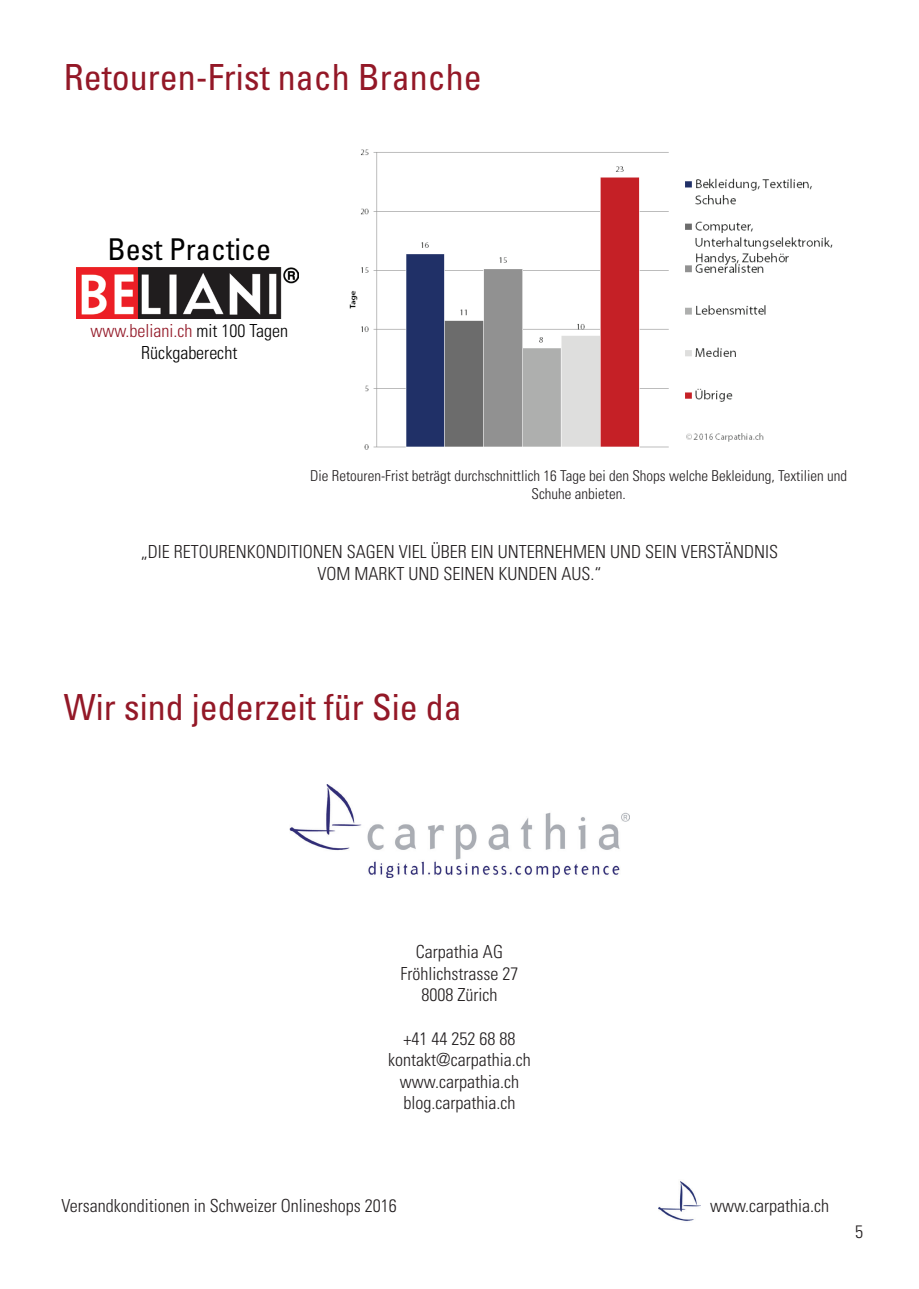
<style>
.page{position:relative;width:919px;height:1289px;background:#fff}
.page>*{position:absolute;margin:0;border:0;box-sizing:border-box;transform-origin:0 0}
.t1{font:condensed 36px "Univers LT Std";color:#931827}
.t2{font:condensed 30px "Univers LT Std";color:#000}
.t3{font:300 condensed 18px/21.6px "Univers LT Std";color:#231f20;text-align:center}
.t4{font:300 condensed 18px/21.6px "Univers LT Std";color:#000;text-align:center}
.t5{font:300 condensed 15px/18px "Univers LT Std";color:#231f20;text-align:center}
.s1{color:#931827}
</style>
<div class="page">
<img style="left:349px;top:149px;width:484px;height:301px">
<img style="left:77px;top:267px;width:221px;height:51px">
<img style="left:658px;top:1181px;width:42px;height:40px">
<img style="left:289px;top:784px;width:340px;height:93px">
<h1 class="t1" style="left:64px;top:54px;width:419px">Retouren-Frist nach Branche</h1>
<h2 class="t2" style="left:108px;top:231px;width:165px">Best Practice</h2>
<p class="t4" style="left:90px;top:320px;width:199px"><span class="s1">www.beliani.ch</span> mit 100 Tagen<br>Rückgaberecht</p>
<p class="t5" style="left:310px;top:466px;width:538px">Die Retouren-Frist beträgt durchschnittlich 16 Tage bei den Shops welche Bekleidung, Textilien und<br>Schuhe anbieten.</p>
<p class="t3" style="left:141px;top:541px;width:638px">„DIE RETOURENKONDITIONEN SAGEN VIEL ÜBER EIN UNTERNEHMEN UND SEIN VERSTÄNDNIS<br>VOM MARKT UND SEINEN KUNDEN AUS.“</p>
<h1 class="t1" style="left:64px;top:684px;width:399px">Wir sind jederzeit für Sie da</h1>
<p class="t3" style="left:400px;top:941px;width:119px">Carpathia AG<br>Fröhlichstrasse 27<br>8008 Zürich</p>
<p class="t3" style="left:388px;top:1027px;width:144px">+41 44 252 68 88 kontakt@carpathia.ch www.carpathia.ch blog.carpathia.ch</p>
<p class="t3" style="left:62px;top:1194px;width:337px">Versandkonditionen in Schweizer Onlineshops 2016</p>
<p class="t3" style="left:710px;top:1194px;width:121px">www.carpathia.ch</p>
<p class="t3" style="left:855px;top:1220px;width:9px">5</p>
</div>
